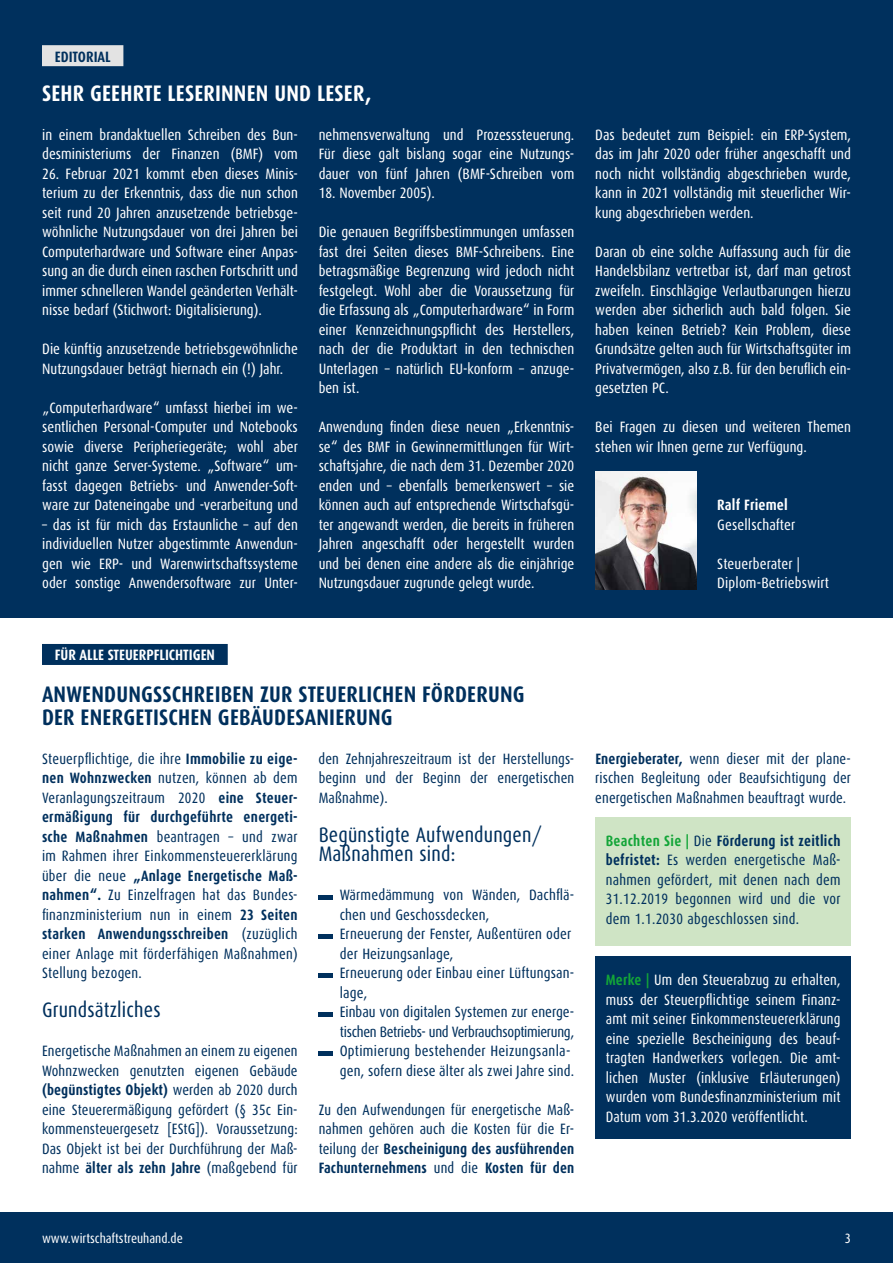
<style>
.page{position:relative;width:893px;height:1263px;background:#fff}
.page>*{position:absolute;margin:0;border:0;box-sizing:border-box;transform-origin:0 0}
.t1{font:700 22.5px/22.5px "Dax Condensed";letter-spacing:.01em;color:#00305d}
.t2{font:700 22.5px "Dax Condensed";letter-spacing:.01em;color:#fff}
.t3{font:21px/19.5px "Dax Condensed";letter-spacing:.01em;color:#00305d}
.t4{font:15px/19.5px "Dax Condensed";color:#fff;text-align:justify}
.t5{font:15px/19.5px "Dax Condensed";letter-spacing:.01em;color:#00305d;text-align:justify}
.t6{font:700 15px "Dax Condensed";color:#fff}
.t7{font:700 15px "Dax Condensed";color:#00305d}
.t8{font:13.5px "Dax Condensed";color:#fff}
.s1{font-weight:700}
.s2{font-weight:700;color:#13a538}
</style>
<div class="page">
<div style="left:0;top:1212px;width:893px;height:51px;background:#00305d"></div>
<div style="left:42px;top:644px;width:186px;height:21px;background:#00305d"></div>
<hr style="left:319px;top:896px;width:14px;height:4px;background:#00305d">
<hr style="left:319px;top:935px;width:14px;height:4px;background:#00305d">
<hr style="left:319px;top:974px;width:14px;height:4px;background:#00305d">
<hr style="left:319px;top:1013px;width:14px;height:4px;background:#00305d">
<hr style="left:319px;top:1052px;width:14px;height:4px;background:#00305d">
<div style="left:595px;top:817px;width:256px;height:128px;background:#cfe4c5"></div>
<div style="left:595px;top:957px;width:256px;height:182px;background:#00305d"></div>
<div style="left:0;top:0;width:893px;height:617px;background:#00305d"></div>
<div style="left:42px;top:45px;width:81px;height:21px;background:#e3e3e3"></div>
<img style="left:595px;top:471px;width:101px;height:119px">
<p class="t7" style="left:55px;top:48px;width:57px">EDITORIAL</p>
<h1 class="t2" style="left:42px;top:80px;width:331px">SEHR GEEHRTE LESERINNEN UND LESER,</h1>
<p class="t4" style="left:319px;top:125px;width:257px">nehmensverwaltung und Prozesssteuerung.<br>Für diese galt bislang sogar eine Nutzungs&shy;dauer von fünf Jahren (BMF-Schreiben vom</p>
<p class="t4" style="left:319px;top:183px;width:118px">18. November 2005).</p>
<p class="t4" style="left:319px;top:222px;width:257px">Die genauen Begriffsbestimmungen umfassen fast drei Seiten dieses BMF-Schreibens. Eine betragsmäßige Begrenzung wird jedoch nicht festgelegt. Wohl aber die Voraussetzung für die Erfassung als „Computerhardware“ in Form einer Kennzeichnungspflicht des Herstellers, nach der die Produktart in den technischen Unterlagen – natürlich EU-konform – anzuge&shy;ben ist.</p>
<p class="t4" style="left:319px;top:417px;width:257px">Anwendung finden diese neuen „Erkenntnis&shy;se“ des BMF in Gewinnermittlungen für Wirt&shy;schaftsjahre, die nach dem 31. Dezember 2020 enden und – ebenfalls bemerkenswert – sie können auch auf entsprechende Wirtschafsgü&shy;ter angewandt werden, die bereits in früheren Jahren angeschafft oder hergestellt wurden und bei denen eine andere als die einjährige Nutzungsdauer zugrunde gelegt wurde.</p>
<p class="t4" style="left:42px;top:125px;width:257px">in einem brandaktuellen Schreiben des Bun&shy;desministeriums der Finanzen (BMF) vom</p>
<p class="t4" style="left:42px;top:164px;width:257px">26. Februar 2021 kommt eben dieses Minis&shy;terium zu der Erkenntnis, dass die nun schon seit rund 20 Jahren anzusetzende betriebsge&shy;wöhnliche Nutzungsdauer von drei Jahren bei Computerhardware und Software einer Anpas&shy;sung an die durch einen raschen Fortschritt und immer schnelleren Wandel geänderten Verhält&shy;nisse bedarf (Stichwort: Digitalisierung).</p>
<p class="t4" style="left:42px;top:339px;width:257px">Die künftig anzusetzende betriebsgewöhnliche<br>Nutzungsdauer beträgt hiernach ein (!) Jahr.</p>
<p class="t4" style="left:42px;top:398px;width:257px">„Computerhardware“ umfasst hierbei im we&shy;sentlichen Personal-Computer und Notebooks sowie diverse Peripheriegeräte; wohl aber nicht ganze Server-Systeme. „Software“ um&shy;fasst dagegen Betriebs- und Anwender-Soft&shy;ware zur Dateneingabe und -verarbeitung und</p>
<p class="t4" style="left:42px;top:515px;width:257px">– das ist für mich das Erstaunliche – auf den individuellen Nutzer abgestimmte Anwendun&shy;gen wie ERP- und Warenwirtschaftssysteme oder sonstige Anwendersoftware zur Unter-</p>
<p class="t4" style="left:595px;top:125px;width:257px">Das bedeutet zum Beispiel: ein ERP-System, das im Jahr 2020 oder früher angeschafft und noch nicht vollständig abgeschrieben wurde, kann in 2021 vollständig mit steuerlicher Wir&shy;kung abgeschrieben werden.</p>
<p class="t4" style="left:595px;top:242px;width:257px">Daran ob eine solche Auffassung auch für die Handelsbilanz vertretbar ist, darf man getrost zweifeln. Einschlägige Verlautbarungen hierzu werden aber sicherlich auch bald folgen. Sie haben keinen Betrieb? Kein Problem, diese Grundsätze gelten auch für Wirtschaftsgüter im Privatvermögen, also z.B. für den beruflich ein&shy;gesetzten PC.</p>
<p class="t4" style="left:595px;top:417px;width:257px">Bei Fragen zu diesen und weiteren Themen stehen wir Ihnen gerne zur Verfügung.</p>
<p class="t6" style="left:717px;top:497px;width:72px">Ralf Friemel</p>
<p class="t4" style="left:717px;top:515px;width:80px">Gesellschafter</p>
<p class="t4" style="left:717px;top:554px;width:113px">Steuerberater |<br>Diplom-Betriebswirt</p>
<p class="t6" style="left:55px;top:647px;width:162px">FÜR ALLE STEUERPFLICHTIGEN</p>
<h1 class="t1" style="left:42px;top:683px;width:484px">ANWENDUNGSSCHREIBEN ZUR STEUERLICHEN FÖRDERUNG<br>DER ENERGETISCHEN GEBÄUDESANIERUNG</h1>
<p class="t5" style="left:42px;top:749px;width:257px">Steuerpflichtige, die ihre <span class="s1">Immobilie zu eige&shy;nen Wohnzwecken</span> nutzen, können ab dem Veranlagungszeitraum 2020 <span class="s1">eine Steuer&shy;ermäßigung für durchgeführte energeti&shy;sche Maßnahmen</span> beantragen – und zwar im Rahmen ihrer Einkommensteuererklärung über die neue <span class="s1">„Anlage Energetische Maß&shy;nahmen“.</span> Zu Einzelfragen hat das Bundes&shy;finanzministerium nun in einem <span class="s1">23 Seiten starken Anwendungsschreiben</span> (zuzüglich einer Anlage mit förderfähigen Maßnahmen)<br>Stellung bezogen.</p>
<h2 class="t3" style="left:42px;top:1000px;width:120px">Grundsätzliches</h2>
<p class="t5" style="left:42px;top:1041px;width:257px">Energetische Maßnahmen an einem zu eigenen Wohnzwecken genutzten eigenen Gebäude <span class="s1">(begünstigtes Objekt)</span> werden ab 2020 durch eine Steuerermäßigung gefördert (§ 35c Ein&shy;kommensteuergesetz [EStG]). Voraussetzung:<br>Das Objekt ist bei der Durchführung der Maß&shy;nahme <span class="s1">älter als zehn Jahre</span> (maßgebend für</p>
<p class="t5" style="left:319px;top:749px;width:257px">den Zehnjahreszeitraum ist der Herstellungs&shy;beginn und der Beginn der energetischen Maßnahme).</p>
<h2 class="t3" style="left:319px;top:825px;width:225px">Begünstigte Aufwendungen/<br>Maßnahmen sind:</h2>
<p class="t5" style="left:340px;top:885px;width:236px;text-align:left">Wärmedämmung von Wänden, Dachflä&shy;chen und Geschossdecken,<br>Erneuerung der Fenster, Außentüren oder der Heizungsanlage,<br>Erneuerung oder Einbau einer Lüftungsan&shy;lage,<br>Einbau von digitalen Systemen zur energe&shy;tischen Betriebs- und Verbrauchsoptimierung, Optimierung bestehender Heizungsanla&shy;gen, sofern diese älter als zwei Jahre sind.</p>
<p class="t5" style="left:319px;top:1100px;width:257px">Zu den Aufwendungen für energetische Maß&shy;nahmen gehören auch die Kosten für die Er&shy;teilung der <span class="s1">Bescheinigung des ausführenden Fachunternehmens</span> und die <span class="s1">Kosten für den</span></p>
<p class="t5" style="left:595px;top:749px;width:257px"><span class="s1">Energieberater,</span> wenn dieser mit der plane&shy;rischen Begleitung oder Beaufsichtigung der energetischen Maßnahmen beauftragt wurde.</p>
<p class="t5" style="left:606px;top:831px;width:236px"><span class="s2">Beachten Sie |</span> Die <span class="s1">Förderung ist zeitlich befristet:</span> Es werden energetische Maß&shy;nahmen gefördert, mit denen nach dem 31.12.2019 begonnen wird und die vor dem 1.1.2030 abgeschlossen sind.</p>
<p class="t4" style="left:606px;top:971px;width:236px"><span class="s2">Merke |</span> Um den Steuerabzug zu erhalten, muss der Steuerpflichtige seinem Finanz&shy;amt mit seiner Einkommensteuererklärung eine spezielle Bescheinigung des beauf&shy;tragten Handwerkers vorlegen. Die amt&shy;lichen Muster (inklusive Erläuterungen) wurden vom Bundesfinanzministerium mit Datum vom 31.3.2020 veröffentlicht.</p>
<p class="t8" style="left:42px;top:1231px;width:142px">www.wirtschaftstreuhand.de</p>
<p class="t8" style="left:845px;top:1231px;width:8px">3</p>
</div>
